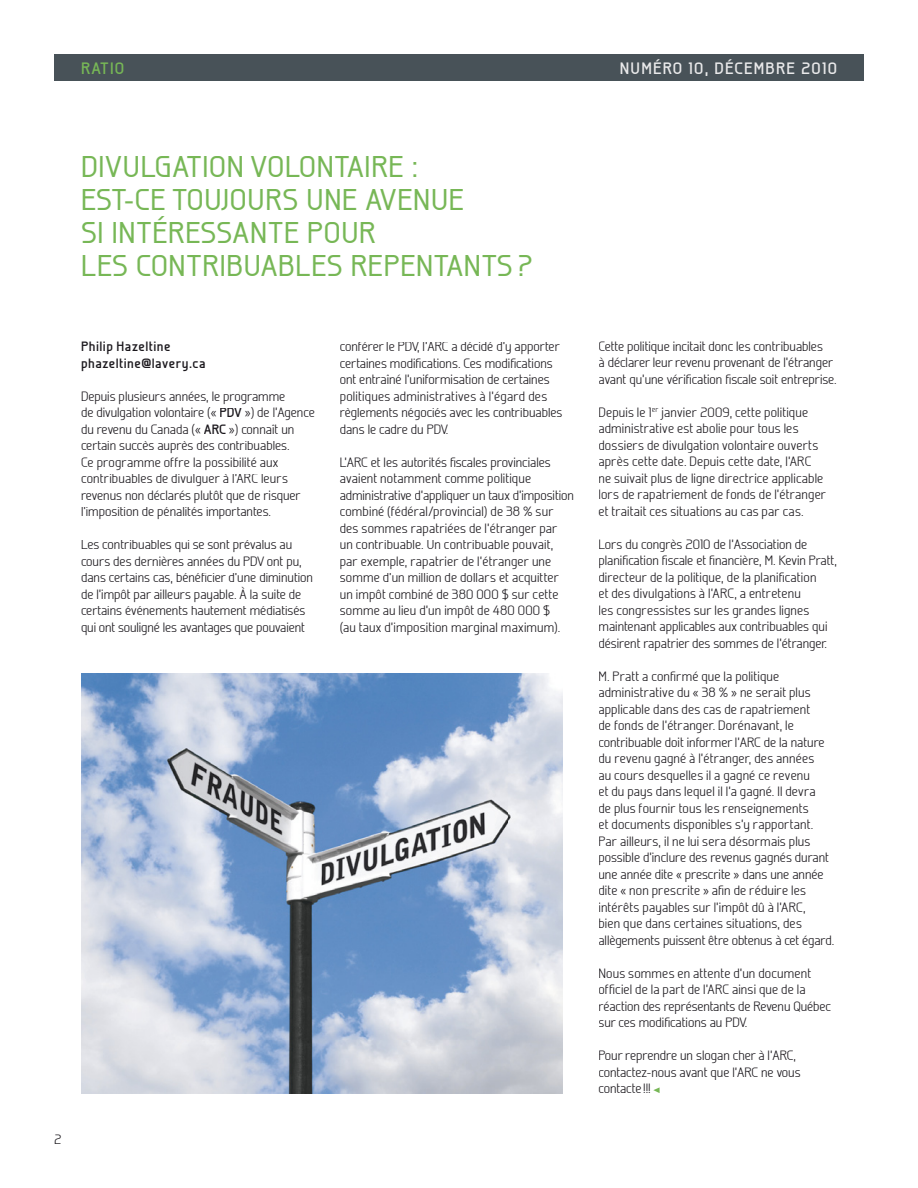
<style>
.page{position:relative;width:918px;height:1188px;background:#fff}
.page>*{position:absolute;margin:0;border:0;box-sizing:border-box;transform-origin:0 0}
.t1{font:500 30px/33px "Galette";letter-spacing:.025em;color:#77b756}
.t2{font:700 16.5px "Galette";letter-spacing:.075em;color:#e9e9ea}
.t3{font:700 16.5px "Galette";color:#77b756}
.t4{font:300 13.5px/16.5px "Galette";color:#1a171c}
.t5{font:700 13.5px/16.5px "Galette";letter-spacing:.035em;color:#1a171c}
.s1{font-weight:700}
</style>
<div class="page">
<div style="left:54px;top:54px;width:810px;height:27px;background:#485258"></div>
<svg style="left:653px;top:1087px;width:7px;height:6px"></svg>
<img style="left:81px;top:674px;width:482px;height:420px">
<p class="t3" style="left:81px;top:58px;width:45px">RATIO</p>
<p class="t2" style="left:620px;top:58px;width:219px">NUMÉRO 10, DÉCEMBRE 2010</p>
<h1 class="t1" style="left:81px;top:149px;width:453px">DIVULGATION VOLONTAIRE :<br>EST-CE TOUJOURS UNE AVENUE<br>SI INTÉRESSANTE POUR<br>LES CONTRIBUABLES REPENTANTS ?</h1>
<p class="t5" style="left:81px;top:338px;width:126px">Philip Hazeltine phazeltine@lavery.ca</p>
<p class="t4" style="left:81px;top:388px;width:235px">Depuis plusieurs années, le programme<br>de divulgation volontaire (« <span class="s1">PDV</span> ») de l’Agence du revenu du Canada (« <span class="s1">ARC</span> ») connaît un certain succès auprès des contribuables.<br>Ce programme offre la possibilité aux contribuables de divulguer à l’ARC leurs revenus non déclarés plutôt que de risquer l’imposition de pénalités importantes.</p>
<p class="t4" style="left:81px;top:536px;width:234px">Les contribuables qui se sont prévalus au cours des dernières années du PDV ont pu, dans certains cas, bénéficier d’une diminution de l’impôt par ailleurs payable. À la suite de certains événements hautement médiatisés qui ont souligné les avantages que pouvaient</p>
<p class="t4" style="left:54px;top:1131px;width:9px">2</p>
<p class="t4" style="left:340px;top:338px;width:224px">conférer le PDV, l’ARC a décidé d’y apporter certaines modifications. Ces modifications ont entraîné l’uniformisation de certaines politiques administratives à l’égard des règlements négociés avec les contribuables dans le cadre du PDV.</p>
<p class="t4" style="left:340px;top:454px;width:236px">L’ARC et les autorités fiscales provinciales avaient notamment comme politique administrative d’appliquer un taux d’imposition combiné (fédéral/provincial) de 38 % sur des sommes rapatriées de l’étranger par un contribuable. Un contribuable pouvait, par exemple, rapatrier de l’étranger une somme d’un million de dollars et acquitter un impôt combiné de 380 000 $ sur cette somme au lieu d’un impôt de 480 000 $<br>(au taux d’imposition marginal maximum).</p>
<p class="t4" style="left:598px;top:338px;width:240px">Cette politique incitait donc les contribuables<br>à déclarer leur revenu provenant de l’étranger avant qu’une vérification fiscale soit entreprise.</p>
<p class="t4" style="left:598px;top:404px;width:229px">Depuis le 1<sup>er</sup> janvier 2009, cette politique administrative est abolie pour tous les dossiers de divulgation volontaire ouverts après cette date. Depuis cette date, l’ARC ne suivait plus de ligne directrice applicable lors de rapatriement de fonds de l’étranger et traitait ces situations au cas par cas.</p>
<p class="t4" style="left:598px;top:536px;width:240px">Lors du congrès 2010 de l’Association de planification fiscale et financière, M. Kevin Pratt, directeur de la politique, de la planification<br>et des divulgations à l’ARC, a entretenu<br>les congressistes sur les grandes lignes maintenant applicables aux contribuables qui désirent rapatrier des sommes de l’étranger.</p>
<p class="t4" style="left:598px;top:668px;width:237px">M. Pratt a confirmé que la politique administrative du « 38 % » ne serait plus applicable dans des cas de rapatriement<br>de fonds de l’étranger. Dorénavant, le contribuable doit informer l’ARC de la nature du revenu gagné à l’étranger, des années<br>au cours desquelles il a gagné ce revenu<br>et du pays dans lequel il l’a gagné. Il devra<br>de plus fournir tous les renseignements<br>et documents disponibles s’y rapportant.<br>Par ailleurs, il ne lui sera désormais plus possible d’inclure des revenus gagnés durant une année dite « prescrite » dans une année dite « non prescrite » afin de réduire les intérêts payables sur l’impôt dû à l’ARC,<br>bien que dans certaines situations, des allègements puissent être obtenus à cet égard.</p>
<p class="t4" style="left:598px;top:965px;width:234px">Nous sommes en attente d’un document officiel de la part de l’ARC ainsi que de la réaction des représentants de Revenu Québec sur ces modifications au PDV.</p>
<p class="t4" style="left:598px;top:1047px;width:204px">Pour reprendre un slogan cher à l’ARC, contactez-nous avant que l’ARC ne vous contacte !!!</p>
</div>
